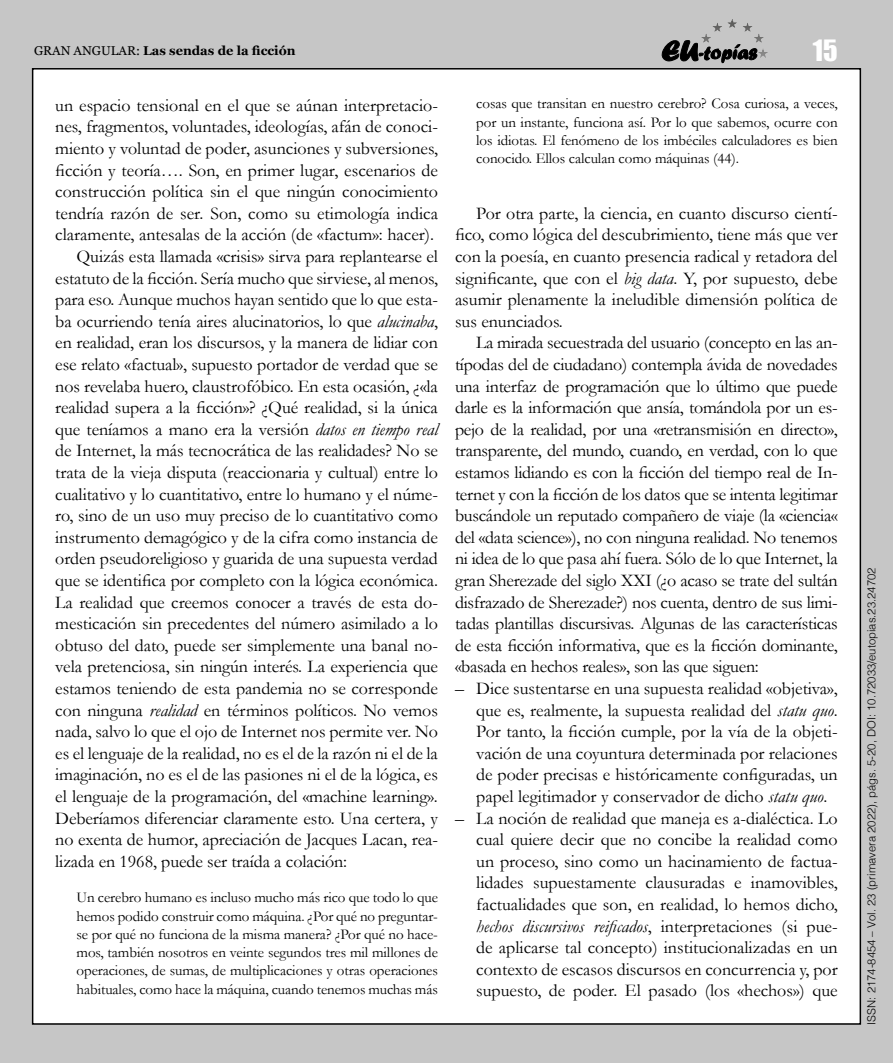
<style>
.page{position:relative;width:893px;height:1063px;background:#c6c6c6}
.page>*{position:absolute;margin:0;border:0;box-sizing:border-box;transform-origin:0 0}
.t1{font:27px "Impact";color:#fff}
.Articulo_parrafo{font:18px/21.6px "Garamond";color:#000;text-align:justify}
.Articulo_citas{font:15px/18.3px "Garamond";letter-spacing:-.005em;color:#000;text-align:justify}
.t2{font:700 12.75px "Georgia";color:#000}
.t3{font:300 11.25px "Helvetica";color:#000}
.s1{font-weight:400}
.s2{font-style:italic}
</style>
<div class="page">
<div style="left:33px;top:69px;width:827px;height:955px;background:#fff"></div>
<svg style="left:662px;top:40px;width:94px;height:23px"></svg>
<hr style="left:701px;top:19px;width:67px;height:1px;background:#585857">
<hr style="left:701px;top:20px;width:67px;height:1px;background:#595958">
<hr style="left:701px;top:21px;width:67px;height:1px;background:#5a5a59">
<hr style="left:701px;top:22px;width:67px;height:1px;background:#5c5c5b">
<hr style="left:701px;top:23px;width:67px;height:1px;background:#5d5d5c">
<hr style="left:701px;top:24px;width:67px;height:1px;background:#5f5f5e">
<hr style="left:701px;top:25px;width:67px;height:1px;background:#60605f">
<hr style="left:701px;top:26px;width:67px;height:1px;background:#626261">
<hr style="left:701px;top:27px;width:67px;height:1px;background:#636362">
<hr style="left:701px;top:28px;width:67px;height:1px;background:#656464">
<hr style="left:701px;top:29px;width:67px;height:1px;background:#666565">
<hr style="left:701px;top:30px;width:67px;height:1px;background:#676766">
<hr style="left:701px;top:31px;width:67px;height:1px;background:#696868">
<hr style="left:701px;top:32px;width:67px;height:1px;background:#6a6969">
<hr style="left:701px;top:33px;width:67px;height:1px;background:#6c6b6b">
<hr style="left:701px;top:34px;width:67px;height:1px;background:#6c6c6c">
<hr style="left:701px;top:35px;width:67px;height:1px;background:#6e6e6d">
<hr style="left:701px;top:36px;width:67px;height:1px;background:#6f6f6e">
<hr style="left:701px;top:37px;width:67px;height:1px;background:#717170">
<hr style="left:701px;top:38px;width:67px;height:1px;background:#727271">
<hr style="left:701px;top:39px;width:67px;height:1px;background:#747473">
<hr style="left:701px;top:40px;width:67px;height:1px;background:#757574">
<hr style="left:701px;top:41px;width:67px;height:1px;background:#767675">
<hr style="left:701px;top:42px;width:67px;height:1px;background:#787877">
<hr style="left:701px;top:43px;width:67px;height:1px;background:#797978">
<hr style="left:701px;top:44px;width:67px;height:1px;background:#7b7b7a">
<hr style="left:701px;top:45px;width:67px;height:1px;background:#7c7c7b">
<hr style="left:701px;top:46px;width:67px;height:1px;background:#7e7d7d">
<hr style="left:701px;top:47px;width:67px;height:1px;background:#7f7e7e">
<hr style="left:701px;top:48px;width:67px;height:1px;background:#818080">
<hr style="left:701px;top:49px;width:67px;height:1px;background:#828181">
<hr style="left:701px;top:50px;width:67px;height:1px;background:#828282">
<hr style="left:701px;top:51px;width:67px;height:1px;background:#848483">
<hr style="left:701px;top:52px;width:67px;height:1px;background:#858584">
<hr style="left:701px;top:53px;width:67px;height:1px;background:#878786">
<hr style="left:701px;top:54px;width:67px;height:1px;background:#888887">
<hr style="left:701px;top:55px;width:67px;height:1px;background:#898989">
<hr style="left:701px;top:56px;width:67px;height:1px;background:#8a8a8a">
<hr style="left:701px;top:57px;width:67px;height:1px;background:#8c8c8b">
<p class="t2" style="left:34px;top:41px;width:263px"><span class="s1">GRAN ANGULAR:</span> Las sendas de la ficción</p>
<h1 class="t1" style="left:813px;top:29px;width:26px">15</h1>
<p class="Articulo_parrafo" style="left:55px;top:94px;width:384px">un espacio tensional en el que se aúnan interpretacio&shy;nes, fragmentos, voluntades, ideologías, afán de conoci&shy;miento y voluntad de poder, asunciones y subversiones, ficción y teoría…. Son, en primer lugar, escenarios de construcción política sin el que ningún conocimiento tendría razón de ser. Son, como su etimología indica claramente, antesalas de la acción (de «factum»: hacer).</p>
<p class="Articulo_parrafo" style="left:55px;top:245px;width:384px;text-indent:21px">Quizás esta llamada «crisis» sirva para replantearse el estatuto de la ficción. Sería mucho que sirviese, al menos, para eso. Aunque muchos hayan sentido que lo que esta&shy;ba ocurriendo tenía aires alucinatorios, lo que <span class="s2">alucinaba</span>, en realidad, eran los discursos, y la manera de lidiar con ese relato «factual», supuesto portador de verdad que se nos revelaba huero, claustrofóbico. En esta ocasión, ¿«la realidad supera a la ficción»? ¿Qué realidad, si la única que teníamos a mano era la versión <span class="s2">datos en tiempo real </span>de Internet, la más tecnocrática de las realidades? No se trata de la vieja disputa (reaccionaria y cultual) entre lo cualitativo y lo cuantitativo, entre lo humano y el núme&shy;ro, sino de un uso muy preciso de lo cuantitativo como instrumento demagógico y de la cifra como instancia de orden pseudoreligioso y guarida de una supuesta verdad que se identifica por completo con la lógica económica.<br>La realidad que creemos conocer a través de esta do&shy;mesticación sin precedentes del número asimilado a lo obtuso del dato, puede ser simplemente una banal no&shy;vela pretenciosa, sin ningún interés. La experiencia que estamos teniendo de esta pandemia no se corresponde con ninguna <span class="s2">realidad</span> en términos políticos. No vemos nada, salvo lo que el ojo de Internet nos permite ver. No es el lenguaje de la realidad, no es el de la razón ni el de la imaginación, no es el de las pasiones ni el de la lógica, es el lenguaje de la programación, del «machine learning».<br>Deberíamos diferenciar claramente esto. Una certera, y no exenta de humor, apreciación de Jacques Lacan, rea&shy;lizada en 1968, puede ser traída a colación:</p>
<p class="Articulo_citas" style="left:77px;top:888px;width:363px">Un cerebro humano es incluso mucho más rico que todo lo que hemos podido construir como máquina. ¿Por qué no preguntar&shy;se por qué no funciona de la misma manera? ¿Por qué no hace&shy;mos, también nosotros en veinte segundos tres mil millones de operaciones, de sumas, de multiplicaciones y otras operaciones habituales, como hace la máquina, cuando tenemos muchas más</p>
<p class="Articulo_citas" style="left:476px;top:94px;width:363px">cosas que transitan en nuestro cerebro? Cosa curiosa, a veces, por un instante, funciona así. Por lo que sabemos, ocurre con los idiotas. El fenómeno de los imbéciles calculadores es bien conocido. Ellos calculan como máquinas (44).</p>
<p class="Articulo_parrafo" style="left:455px;top:202px;width:384px;text-indent:21px">Por otra parte, la ciencia, en cuanto discurso cientí&shy;fico, como lógica del descubrimiento, tiene más que ver con la poesía, en cuanto presencia radical y retadora del significante, que con el <span class="s2">big data</span>. Y, por supuesto, debe asumir plenamente la ineludible dimensión política de sus enunciados.</p>
<p class="Articulo_parrafo" style="left:455px;top:332px;width:384px;text-indent:21px">La mirada secuestrada del usuario (concepto en las an&shy;típodas del de ciudadano) contempla ávida de novedades una interfaz de programación que lo último que puede darle es la información que ansía, tomándola por un es&shy;pejo de la realidad, por una «retransmisión en directo», transparente, del mundo, cuando, en verdad, con lo que estamos lidiando es con la ficción del tiempo real de In&shy;ternet y con la ficción de los datos que se intenta legitimar buscándole un reputado compañero de viaje (la «ciencia« del «data science»), no con ninguna realidad. No tenemos ni idea de lo que pasa ahí fuera. Sólo de lo que Internet, la gran Sherezade del siglo XXI (¿o acaso se trate del sultán disfrazado de Sherezade?) nos cuenta, dentro de sus limi&shy;tadas plantillas discursivas. Algunas de las características de esta ficción informativa, que es la ficción dominante, «basada en hechos reales», son las que siguen:</p>
<p class="Articulo_parrafo" style="left:476px;top:677px;width:363px;text-indent:-21px">– Dice sustentarse en una supuesta realidad «objetiva», que es, realmente, la supuesta realidad del <span class="s2">statu quo</span>.<br>Por tanto, la ficción cumple, por la vía de la objeti&shy;vación de una coyuntura determinada por relaciones de poder precisas e históricamente configuradas, un papel legitimador y conservador de dicho <span class="s2">statu quo</span>.</p>
<p class="Articulo_parrafo" style="left:476px;top:807px;width:363px;text-indent:-21px">– La noción de realidad que maneja es a-dialéctica. Lo cual quiere decir que no concibe la realidad como un proceso, sino como un hacinamiento de factua&shy;lidades supuestamente clausuradas e inamovibles, factualidades que son, en realidad, lo hemos dicho, <span class="s2">hechos discursivos reificados</span>, interpretaciones (si pue&shy;de aplicarse tal concepto) institucionalizadas en un contexto de escasos discursos en concurrencia y, por supuesto, de poder. El pasado (los «hechos») que</p>
<p class="t3" style="left:862px;top:1025px;width:459px;rotate:-90deg">ISSN: 2174-8454 – Vol. 23 (primavera 2022), págs. 5-20, DOI: 10.72033/eutopias.23.24702</p>
</div>
